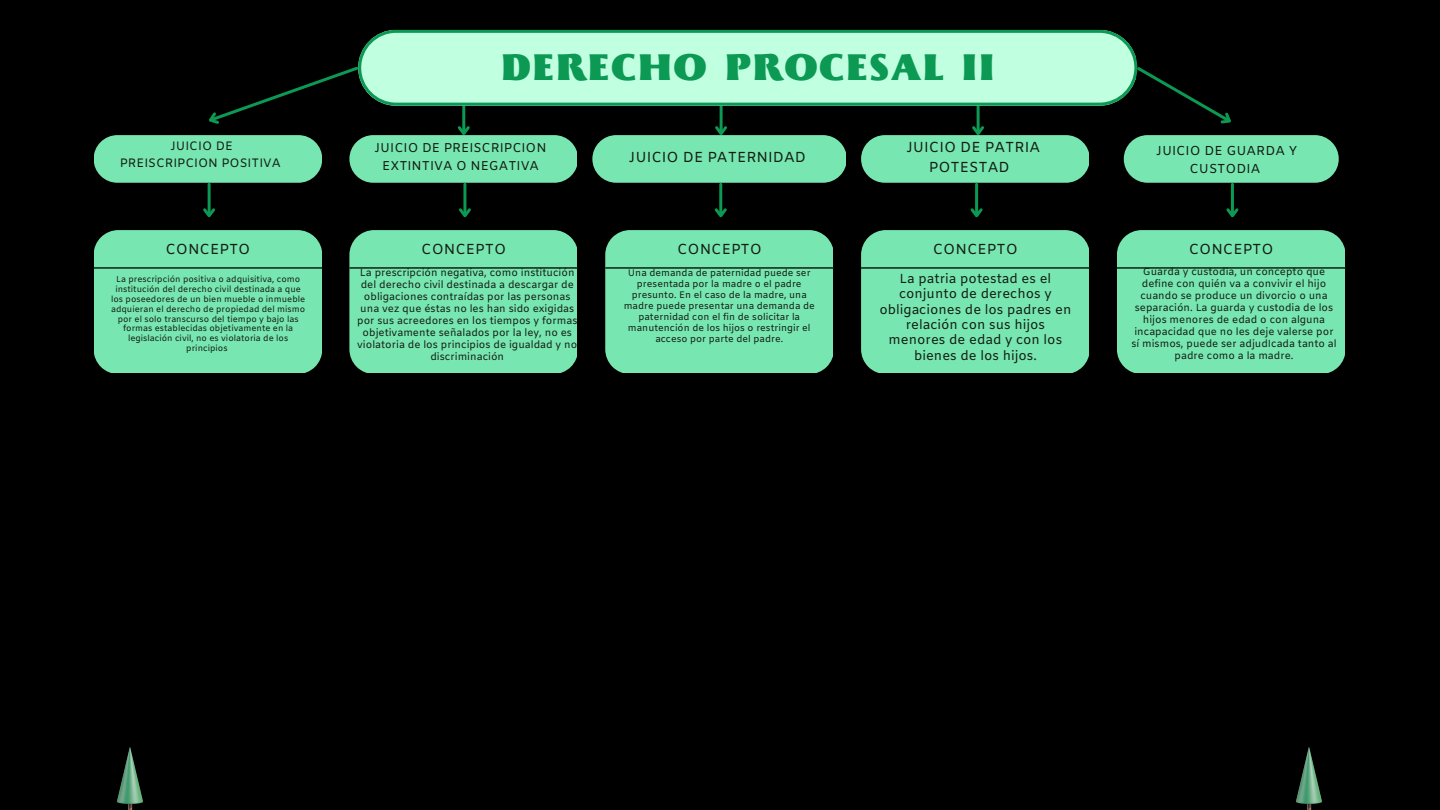
<style>
.page{position:relative;width:1440px;height:810px;background:#000}
.page>*{position:absolute;margin:0;border:0;box-sizing:border-box;transform-origin:0 0}
.t1{font:900 37.2px "Beatrix Antiqua";letter-spacing:.035em;color:#0b9954}
.t2{font:14.5px/20.2px "Amiko";color:#121e13;text-align:center}
.t3{font:13.1px/15.3px "Amiko";color:#121e13;text-align:center}
.t4{font:13px/18px "Amiko";color:#121e13;text-align:center}
.t5{font:12.8px/17.8px "Amiko";color:#121e13;text-align:center}
.t6{font:12.2px/16.9px "Amiko";color:#121e13;text-align:center}
.t7{font:10.3px/11.9px "Amiko";color:#121e13;text-align:center}
.t8{font:10.2px/11.9px "Amiko";color:#121e13;text-align:center}
.t9{font:9.5px/11px "Amiko";color:#121e13;text-align:center}
.t10{font:8.5px/9.9px "Amiko";color:#121e13;text-align:center}
</style>
<div class="page">
<svg style="left:209px;top:66px;width:149px;height:58px"></svg>
<svg style="left:1137px;top:64px;width:94px;height:60px"></svg>
<hr style="left:462px;top:104px;width:3px;height:29px;background:#0b9954">
<svg style="left:457px;top:123px;width:13px;height:12px"></svg>
<hr style="left:720px;top:104px;width:3px;height:29px;background:#0b9954">
<hr style="left:977px;top:104px;width:3px;height:29px;background:#0b9954">
<svg style="left:972px;top:123px;width:12px;height:12px"></svg>
<div style="left:94px;top:135px;width:227px;height:48px;background:#78e6b1;border-radius:24px"></div>
<div style="left:349px;top:135px;width:228px;height:48px;background:#78e6b1;border-radius:24px"></div>
<hr style="left:208px;top:184px;width:3px;height:31px;background:#0b9954">
<svg style="left:203px;top:206px;width:12px;height:12px"></svg>
<hr style="left:463px;top:184px;width:3px;height:31px;background:#0b9954">
<svg style="left:459px;top:206px;width:12px;height:12px"></svg>
<div style="left:94px;top:230px;width:227px;height:143px;background:#78e6b1"></div>
<div style="left:349px;top:230px;width:228px;height:143px;background:#78e6b1"></div>
<hr style="left:94px;top:267px;width:228px;height:2px;background:#121e13">
<hr style="left:349px;top:267px;width:229px;height:2px;background:#121e13">
<svg style="left:358px;top:30px;width:779px;height:76px;background:#aef1d0"></svg>
<svg style="left:592px;top:123px;width:254px;height:60px"></svg>
<hr style="left:719px;top:184px;width:3px;height:31px;background:#0b9954">
<svg style="left:714px;top:206px;width:13px;height:12px"></svg>
<div style="left:605px;top:230px;width:228px;height:143px;background:#78e6b1"></div>
<hr style="left:605px;top:267px;width:229px;height:2px;background:#121e13">
<div style="left:861px;top:135px;width:228px;height:48px;background:#78e6b1;border-radius:24px"></div>
<hr style="left:975px;top:184px;width:3px;height:31px;background:#0b9954">
<svg style="left:970px;top:206px;width:13px;height:12px"></svg>
<div style="left:861px;top:230px;width:228px;height:143px;background:#78e6b1"></div>
<hr style="left:861px;top:267px;width:229px;height:2px;background:#121e13">
<div style="left:1124px;top:135px;width:215px;height:48px;background:#78e6b1;border-radius:24px"></div>
<hr style="left:1231px;top:184px;width:3px;height:31px;background:#0b9954">
<svg style="left:1226px;top:208px;width:13px;height:10px"></svg>
<div style="left:1117px;top:230px;width:228px;height:143px;background:#78e6b1"></div>
<hr style="left:1117px;top:267px;width:229px;height:2px;background:#121e13">
<img style="left:1297px;top:748px;width:25px;height:62px">
<img style="left:117px;top:748px;width:25px;height:62px">
<h1 class="t1" style="left:501px;top:44px;width:496px">DERECHO PROCESAL II</h1>
<h3 class="t6" style="left:120px;top:138px;width:162px">JUICIO DE<br>PREISCRIPCION POSITIVA</h3>
<h3 class="t5" style="left:375px;top:140px;width:173px">JUICIO DE PREISCRIPCION<br>EXTINTIVA O NEGATIVA</h3>
<h2 class="t2" style="left:629px;top:148px;width:179px">JUICIO DE PATERNIDAD</h2>
<h2 class="t2" style="left:907px;top:138px;width:135px">JUICIO DE PATRIA<br>POTESTAD</h2>
<h3 class="t4" style="left:1156px;top:142px;width:142px">JUICIO DE GUARDA Y<br>CUSTODIA</h3>
<h2 class="t2" style="left:165px;top:241px;width:87px">CONCEPTO</h2>
<h2 class="t2" style="left:421px;top:241px;width:87px">CONCEPTO</h2>
<h2 class="t2" style="left:677px;top:241px;width:87px">CONCEPTO</h2>
<h2 class="t2" style="left:933px;top:241px;width:87px">CONCEPTO</h2>
<h2 class="t2" style="left:1189px;top:241px;width:87px">CONCEPTO</h2>
<p class="t10" style="left:111px;top:275px;width:196px">La prescripción positiva o adquisitiva, como institución del derecho civil destinada a que los poseedores de un bien mueble o inmueble adquieran el derecho de propiedad del mismo por el solo transcurso del tiempo y bajo las formas establecidas objetivamente en la legislación civil, no es violatoria de los principios</p>
<p class="t7" style="left:357px;top:268px;width:222px">La prescripción negativa, como institución del derecho civil destinada a descargar de obligaciones contraídas por las personas una vez que éstas no les han sido exigidas por sus acreedores en los tiempos y formas objetivamente señalados por la ley, no es violatoria de los principios de igualdad y no discriminación</p>
<p class="t9" style="left:624px;top:268px;width:193px">Una demanda de paternidad puede ser presentada por la madre o el padre presunto. En el caso de la madre, una madre puede presentar una demanda de paternidad con el fin de solicitar la manutención de los hijos o restringir el acceso por parte del padre.</p>
<h3 class="t3" style="left:879px;top:272px;width:194px">La patria potestad es el conjunto de derechos y obligaciones de los padres en relación con sus hijos menores de edad y con los bienes de los hijos.</h3>
<p class="t8" style="left:1131px;top:267px;width:207px">Guarda y custodia, un concepto que define con quién va a convivir el hijo cuando se produce un divorcio o una separación. La guarda y custodia de los hijos menores de edad o con alguna incapacidad que no les deje valerse por sí mismos, puede ser adjudIcada tanto al padre como a la madre.</p>
</div>
